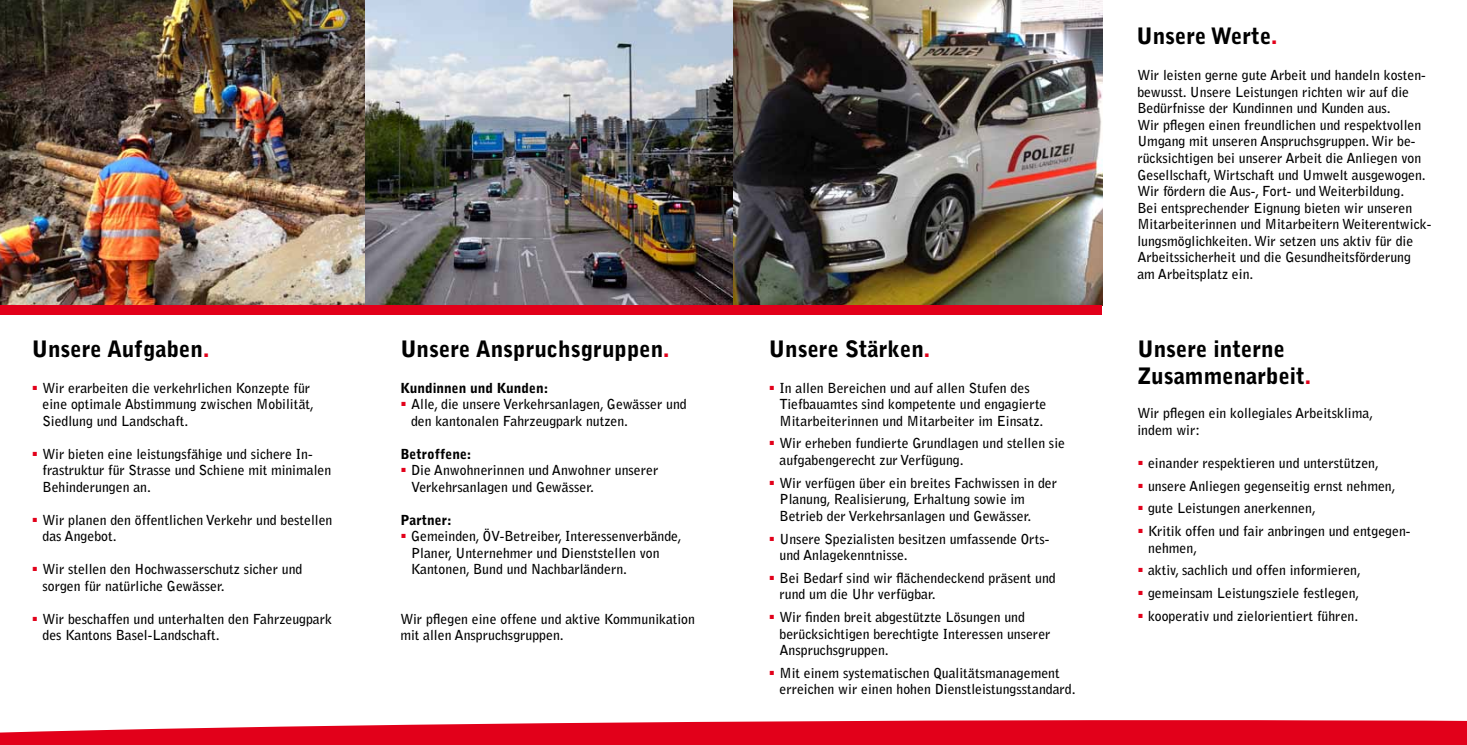
<style>
.page{position:relative;width:1467px;height:745px;background:#fff}
.page>*{position:absolute;margin:0;border:0;box-sizing:border-box;transform-origin:0 0}
.t1{font:900 22.5px/27px "Bell Gothic Std";color:#000}
.t2{font:700 13.75px/16.5px "Bell Gothic Std";color:#000}
.t3{font:900 13.75px "Bell Gothic Std";color:#000}
.s1{color:#e2001a}
</style>
<div class="page">
<img style="left:365px;top:0;width:368px;height:305px">
<div style="left:365px;top:305px;width:368px;height:9px;background:#e2001a"></div>
<img style="left:733px;top:0;width:369px;height:305px">
<div style="left:733px;top:305px;width:369px;height:9px;background:#e2001a"></div>
<svg style="left:0;top:720px;width:1467px;height:24px;background:#e52239"></svg>
<img style="left:0;top:0;width:365px;height:305px">
<div style="left:0;top:305px;width:365px;height:9px;background:#e2001a"></div>
<h1 class="t1" style="left:32px;top:335px;width:179px">Unsere Aufgaben<span class="s1">.</span></h1>
<p class="t2" style="left:43px;top:379px;width:273px">Wir erarbeiten die verkehrlichen Konzepte für eine optimale Abstimmung zwischen Mobilität,<br>Siedlung und Landschaft.</p>
<p class="t2" style="left:42px;top:445px;width:290px">Wir bieten eine leistungsfähige und sichere In&shy;frastruktur für Strasse und Schiene mit minimalen<br>Behinderungen an.</p>
<p class="t2" style="left:42px;top:511px;width:292px">Wir planen den öffentlichen Verkehr und bestellen das Angebot.</p>
<p class="t2" style="left:42px;top:560px;width:261px">Wir stellen den Hochwasserschutz sicher und sorgen für natürliche Gewässer.</p>
<p class="t2" style="left:42px;top:610px;width:291px">Wir beschaffen und unterhalten den Fahrzeugpark des Kantons Basel-Landschaft.</p>
<h1 class="t1" style="left:400px;top:335px;width:271px">Unsere Anspruchsgruppen<span class="s1">.</span></h1>
<p class="t3" style="left:400px;top:379px;width:149px">Kundinnen und Kunden:</p>
<p class="t2" style="left:411px;top:395px;width:277px">Alle, die unsere Verkehrsanlagen, Gewässer und den kantonalen Fahrzeugpark nutzen.</p>
<p class="t3" style="left:400px;top:445px;width:73px">Betroffene:</p>
<p class="t2" style="left:411px;top:461px;width:249px">Die Anwohnerinnen und Anwohner unserer<br>Verkehrsanlagen und Gewässer.</p>
<p class="t3" style="left:400px;top:511px;width:53px">Partner:</p>
<p class="t2" style="left:411px;top:527px;width:272px">Gemeinden, ÖV-Betreiber, Interessenverbände,<br>Planer, Unternehmer und Dienststellen von<br>Kantonen, Bund und Nachbarländern.</p>
<p class="t2" style="left:400px;top:610px;width:296px">Wir pflegen eine offene und aktive Kommunikation mit allen Anspruchsgruppen.</p>
<h1 class="t1" style="left:769px;top:335px;width:163px">Unsere Stärken<span class="s1">.</span></h1>
<p class="t2" style="left:780px;top:379px;width:268px">In allen Bereichen und auf allen Stufen des<br>Tiefbauamtes sind kompetente und engagierte<br>Mitarbeiterinnen und Mitarbeiter im Einsatz.</p>
<p class="t2" style="left:780px;top:435px;width:287px">Wir erheben fundierte Grundlagen und stellen sie aufgabengerecht zur Verfügung.</p>
<p class="t2" style="left:779px;top:474px;width:279px">Wir verfügen über ein breites Fachwissen in der<br>Planung, Realisierung, Erhaltung sowie im<br>Betrieb der Verkehrsanlagen und Gewässer.</p>
<p class="t2" style="left:779px;top:530px;width:271px">Unsere Spezialisten besitzen umfassende Orts&shy;und Anlagekenntnisse.</p>
<p class="t2" style="left:779px;top:569px;width:278px">Bei Bedarf sind wir flächendeckend präsent und rund um die Uhr verfügbar.</p>
<p class="t2" style="left:779px;top:608px;width:273px">Wir finden breit abgestützte Lösungen und berücksichtigen berechtigte Interessen unserer<br>Anspruchsgruppen.</p>
<p class="t2" style="left:779px;top:664px;width:298px">Mit einem systematischen Qualitätsmanagement erreichen wir einen hohen Dienstleistungsstandard.</p>
<h1 class="t1" style="left:1137px;top:23px;width:142px">Unsere Werte<span class="s1">.</span></h1>
<p class="t2" style="left:1137px;top:67px;width:295px">Wir leisten gerne gute Arbeit und handeln kosten&shy;bewusst. Unsere Leistungen richten wir auf die Bedürfnisse der Kundinnen und Kunden aus.<br>Wir pflegen einen freundlichen und respektvollen Umgang mit unseren Anspruchsgruppen. Wir be&shy;rücksichtigen bei unserer Arbeit die Anliegen von Gesellschaft, Wirtschaft und Umwelt ausgewogen.<br>Wir fördern die Aus-, Fort- und Weiterbildung.<br>Bei entsprechender Eignung bieten wir unseren Mitarbeiterinnen und Mitarbeitern Weiterentwick&shy;lungsmöglichkeiten. Wir setzen uns aktiv für die Arbeitssicherheit und die Gesundheitsförderung am Arbeitsplatz ein.</p>
<h1 class="t1" style="left:1137px;top:335px;width:175px">Unsere interne<br>Zusammenarbeit<span class="s1">.</span></h1>
<p class="t2" style="left:1137px;top:405px;width:237px">Wir pflegen ein kollegiales Arbeitsklima, indem wir:</p>
<p class="t2" style="left:1148px;top:451px;width:264px;line-height:22.8px">einander respektieren und unterstützen, unsere Anliegen gegenseitig ernst nehmen, gute Leistungen anerkennen,<br>Kritik offen und fair anbringen und entgegen-</p>
<p class="t2" style="left:1148px;top:536px;width:214px;line-height:22.8px">nehmen,<br>aktiv, sachlich und offen informieren, gemeinsam Leistungsziele festlegen, kooperativ und zielorientiert führen.</p>
</div>
